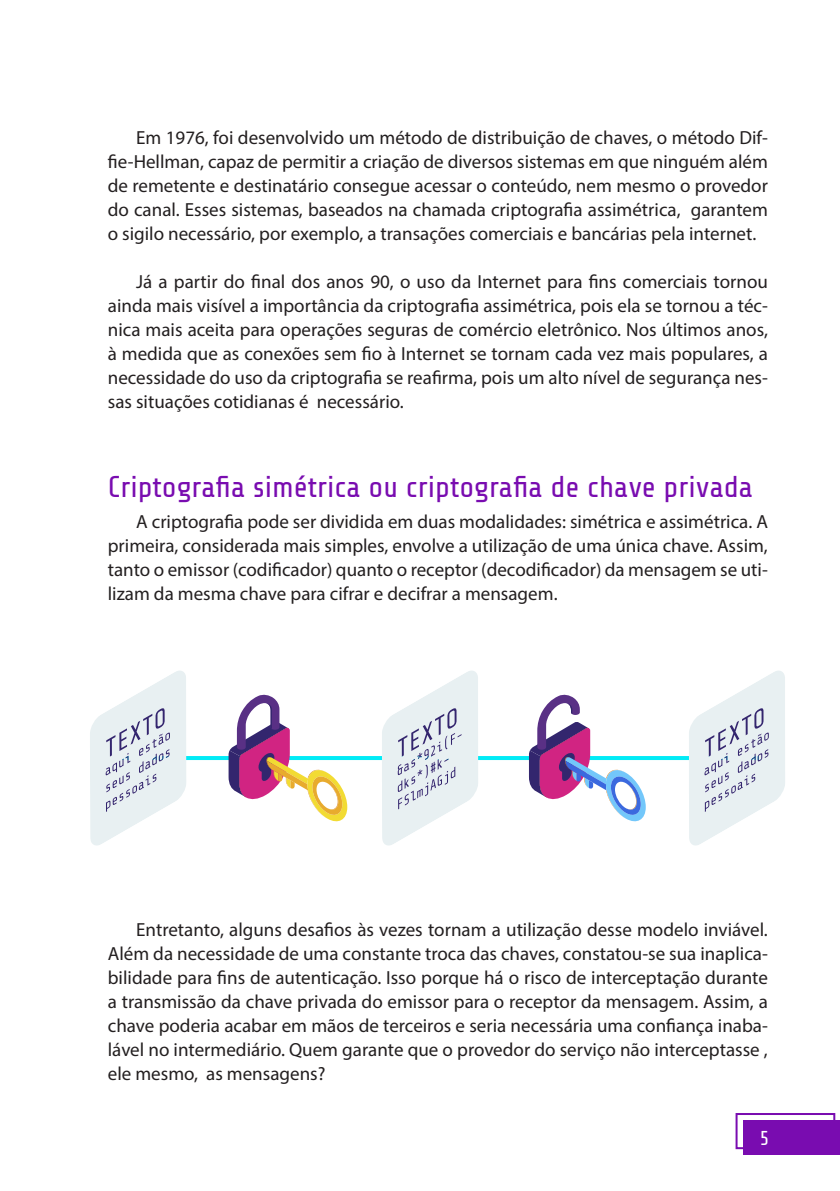
<style>
.page{position:relative;width:840px;height:1191px;background:#fff}
.page>*{position:absolute;margin:0;border:0;box-sizing:border-box;transform-origin:0 0}
.Título_2{font:30px "Share Tech";color:#790cb0}
.t1{font:20px "Share Tech Mono";color:#fff}
.Corpo_de_texto{font:19px/24px "Myriad Pro";color:#231f20;text-align:justify}
</style>
<div class="page">
<div style="left:743px;top:1120px;width:96px;height:34px;background:#790cb0"></div>
<div style="left:735px;top:1113px;width:99px;height:36px;border:2px solid #790cb0"></div>
<hr style="left:116px;top:756px;width:644px;height:4px;background:#01ebf6">
<svg style="left:228px;top:694px;width:119px;height:128px"></svg>
<svg style="left:528px;top:694px;width:117px;height:128px"></svg>
<svg style="left:90px;top:671px;width:96px;height:175px"></svg>
<svg style="left:688px;top:671px;width:97px;height:175px"></svg>
<svg style="left:381px;top:671px;width:97px;height:175px"></svg>
<p class="Corpo_de_texto" style="left:108px;top:125px;width:661px;text-indent:28px">Em 1976, foi desenvolvido um método de distribuição de chaves, o método Dif&shy;fie-Hellman, capaz de permitir a criação de diversos sistemas em que ninguém além de remetente e destinatário consegue acessar o conteúdo, nem mesmo o provedor do canal. Esses sistemas, baseados na chamada criptografia assimétrica, garantem o sigilo necessário, por exemplo, a transações comerciais e bancárias pela internet.</p>
<p class="Corpo_de_texto" style="left:108px;top:269px;width:661px;text-indent:28px">Já a partir do final dos anos 90, o uso da Internet para fins comerciais tornou ainda mais visível a importância da criptografia assimétrica, pois ela se tornou a téc&shy;nica mais aceita para operações seguras de comércio eletrônico. Nos últimos anos, à medida que as conexões sem fio à Internet se tornam cada vez mais populares, a necessidade do uso da criptografia se reafirma, pois um alto nível de segurança nes&shy;sas situações cotidianas é necessário.</p>
<p class="Título_2" style="left:108px;top:471px;width:646px">Criptografia simétrica ou criptografia de chave privada</p>
<p class="Corpo_de_texto" style="left:108px;top:509px;width:661px;text-indent:28px">A criptografia pode ser dividida em duas modalidades: simétrica e assimétrica. A primeira, considerada mais simples, envolve a utilização de uma única chave. Assim, tanto o emissor (codificador) quanto o receptor (decodificador) da mensagem se uti&shy;lizam da mesma chave para cifrar e decifrar a mensagem.</p>
<p class="Corpo_de_texto" style="left:108px;top:917px;width:661px;text-indent:28px">Entretanto, alguns desafios às vezes tornam a utilização desse modelo inviável.<br>Além da necessidade de uma constante troca das chaves, constatou-se sua inaplica&shy;bilidade para fins de autenticação. Isso porque há o risco de interceptação durante a transmissão da chave privada do emissor para o receptor da mensagem. Assim, a chave poderia acabar em mãos de terceiros e seria necessária uma confiança inaba&shy;lável no intermediário. Quem garante que o provedor do serviço não interceptasse , ele mesmo, as mensagens?</p>
<p class="t1" style="left:758px;top:1127px;width:12px">5</p>
</div>
